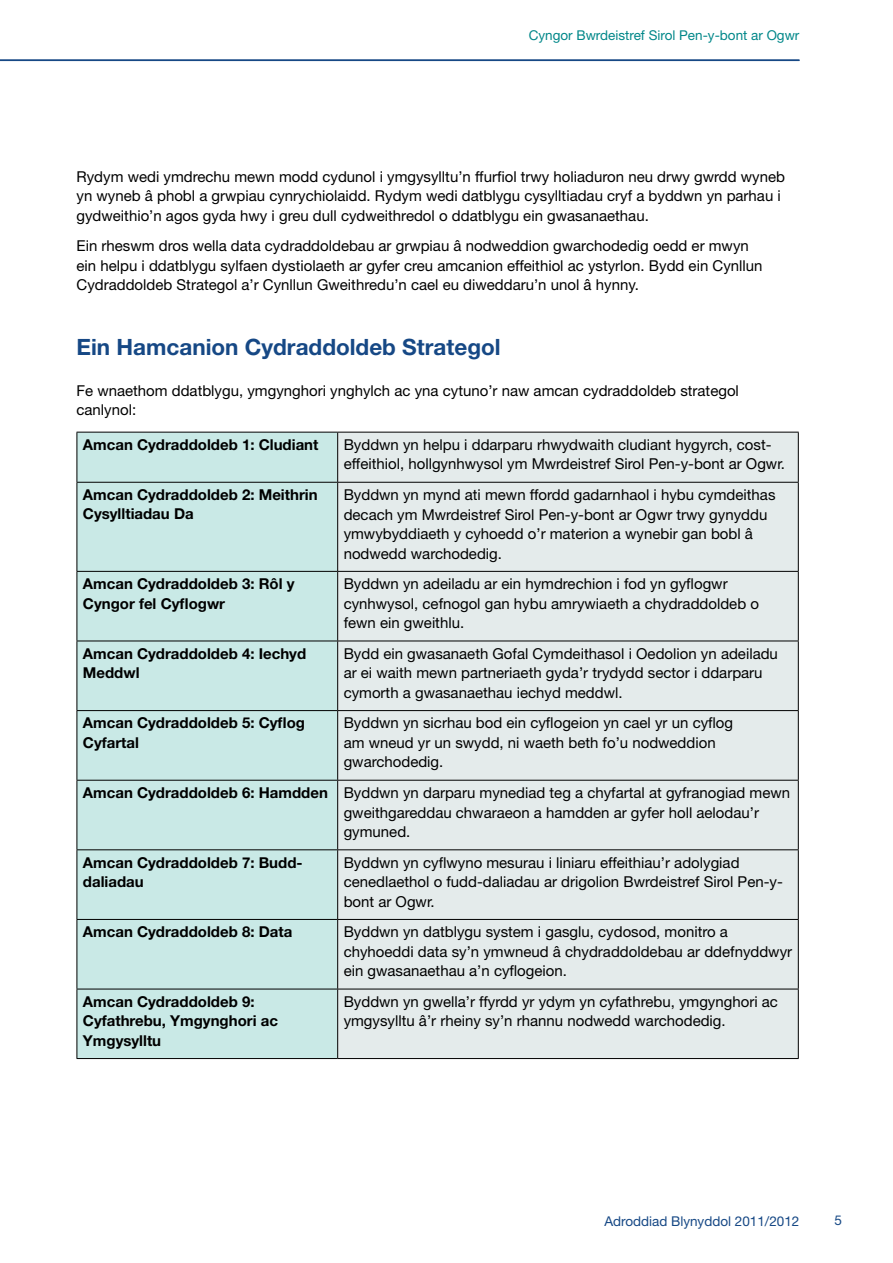
<style>
.page{position:relative;width:893px;height:1263px;background:#fff}
.page>*{position:absolute;margin:0;border:0;box-sizing:border-box;transform-origin:0 0}
.t1{font:700 22.5px "Helvetica Neue";color:#164885}
.t2{font:15px/19.5px "Helvetica Neue";color:#000}
.t3{font:700 15px/19.5px "Helvetica Neue";color:#000}
.t4{font:13.5px "Helvetica Neue";color:#018789}
.t5{font:13.5px "Helvetica Neue";color:#164885}
.s1{font-weight:700}
</style>
<div class="page">
<hr style="left:0;top:60px;width:799px;height:1px;background:#164885">
<div style="left:78px;top:433px;width:259px;height:625px;background:#c9e9e6"></div>
<div style="left:338px;top:433px;width:460px;height:625px;background:#e4ebeb"></div>
<hr style="left:77px;top:432px;width:261px;height:1px;background:#000">
<hr style="left:77px;top:432px;width:1px;height:50px;background:#000">
<hr style="left:338px;top:432px;width:461px;height:1px;background:#000">
<hr style="left:337px;top:432px;width:1px;height:50px;background:#000">
<hr style="left:798px;top:432px;width:1px;height:50px;background:#000">
<hr style="left:77px;top:482px;width:261px;height:1px;background:#000">
<hr style="left:77px;top:483px;width:1px;height:88px;background:#000">
<hr style="left:338px;top:482px;width:461px;height:1px;background:#000">
<hr style="left:337px;top:483px;width:1px;height:88px;background:#000">
<hr style="left:798px;top:483px;width:1px;height:88px;background:#000">
<hr style="left:77px;top:571px;width:261px;height:1px;background:#000">
<hr style="left:77px;top:572px;width:1px;height:69px;background:#000">
<hr style="left:338px;top:571px;width:461px;height:1px;background:#000">
<hr style="left:337px;top:572px;width:1px;height:69px;background:#000">
<hr style="left:798px;top:572px;width:1px;height:69px;background:#000">
<hr style="left:77px;top:641px;width:261px;height:1px;background:#000">
<hr style="left:77px;top:641px;width:1px;height:69px;background:#000">
<hr style="left:338px;top:641px;width:461px;height:1px;background:#000">
<hr style="left:337px;top:641px;width:1px;height:69px;background:#000">
<hr style="left:798px;top:641px;width:1px;height:69px;background:#000">
<hr style="left:77px;top:710px;width:261px;height:1px;background:#000">
<hr style="left:77px;top:711px;width:1px;height:69px;background:#000">
<hr style="left:338px;top:710px;width:461px;height:1px;background:#000">
<hr style="left:337px;top:711px;width:1px;height:69px;background:#000">
<hr style="left:798px;top:711px;width:1px;height:69px;background:#000">
<hr style="left:77px;top:780px;width:261px;height:1px;background:#000">
<hr style="left:77px;top:780px;width:1px;height:69px;background:#000">
<hr style="left:338px;top:780px;width:461px;height:1px;background:#000">
<hr style="left:337px;top:780px;width:1px;height:69px;background:#000">
<hr style="left:798px;top:780px;width:1px;height:69px;background:#000">
<hr style="left:77px;top:849px;width:261px;height:1px;background:#000">
<hr style="left:77px;top:850px;width:1px;height:69px;background:#000">
<hr style="left:338px;top:849px;width:461px;height:1px;background:#000">
<hr style="left:337px;top:850px;width:1px;height:69px;background:#000">
<hr style="left:798px;top:850px;width:1px;height:69px;background:#000">
<hr style="left:77px;top:919px;width:261px;height:1px;background:#000">
<hr style="left:77px;top:920px;width:1px;height:69px;background:#000">
<hr style="left:338px;top:919px;width:461px;height:1px;background:#000">
<hr style="left:337px;top:920px;width:1px;height:69px;background:#000">
<hr style="left:798px;top:920px;width:1px;height:69px;background:#000">
<hr style="left:77px;top:989px;width:261px;height:1px;background:#000">
<hr style="left:77px;top:989px;width:1px;height:69px;background:#000">
<hr style="left:338px;top:989px;width:461px;height:1px;background:#000">
<hr style="left:337px;top:989px;width:1px;height:69px;background:#000">
<hr style="left:798px;top:989px;width:1px;height:69px;background:#000">
<hr style="left:77px;top:1058px;width:261px;height:1px;background:#000">
<hr style="left:338px;top:1058px;width:461px;height:1px;background:#000">
<p class="t4" style="left:529px;top:28px;width:272px">Cyngor Bwrdeistref Sirol Pen-y-bont ar Ogwr</p>
<p class="t2" style="left:77px;top:167px;width:710px">Rydym wedi ymdrechu mewn modd cydunol i ymgysylltu’n ffurfiol trwy holiaduron neu drwy gwrdd wyneb yn wyneb â phobl a grwpiau cynrychiolaidd. Rydym wedi datblygu cysylltiadau cryf a byddwn yn parhau i gydweithio’n agos gyda hwy i greu dull cydweithredol o ddatblygu ein gwasanaethau.</p>
<p class="t2" style="left:77px;top:236px;width:687px">Ein rheswm dros wella data cydraddoldebau ar grwpiau â nodweddion gwarchodedig oedd er mwyn ein helpu i ddatblygu sylfaen dystiolaeth ar gyfer creu amcanion effeithiol ac ystyrlon. Bydd ein Cynllun<br>Cydraddoldeb Strategol a’r Cynllun Gweithredu’n cael eu diweddaru’n unol â hynny.</p>
<h1 class="t1" style="left:77px;top:333px;width:426px">Ein Hamcanion Cydraddoldeb Strategol</h1>
<p class="t2" style="left:77px;top:380px;width:664px">Fe wnaethom ddatblygu, ymgynghori ynghylch ac yna cytuno’r naw amcan cydraddoldeb strategol canlynol:</p>
<p class="t3" style="left:83px;top:434px;width:237px">Amcan Cydraddoldeb 1: Cludiant</p>
<p class="t2" style="left:344px;top:435px;width:443px">Byddwn yn helpu i ddarparu rhwydwaith cludiant hygyrch, cost&shy;effeithiol, hollgynhwysol ym Mwrdeistref Sirol Pen-y-bont ar Ogwr.</p>
<p class="t3" style="left:83px;top:484px;width:236px">Amcan Cydraddoldeb 2: Meithrin<br>Cysylltiadau Da</p>
<p class="t2" style="left:344px;top:485px;width:433px">Byddwn yn mynd ati mewn ffordd gadarnhaol i hybu cymdeithas decach ym Mwrdeistref Sirol Pen-y-bont ar Ogwr trwy gynyddu ymwybyddiaeth y cyhoedd o’r materion a wynebir gan bobl â nodwedd warchodedig.</p>
<p class="t3" style="left:83px;top:574px;width:213px">Amcan Cydraddoldeb 3: Rôl y<br>Cyngor fel Cyflogwr</p>
<p class="t2" style="left:344px;top:574px;width:417px">Byddwn yn adeiladu ar ein hymdrechion i fod yn gyflogwr cynhwysol, cefnogol gan hybu amrywiaeth a chydraddoldeb o fewn ein gweithlu.</p>
<p class="t3" style="left:83px;top:643px;width:225px">Amcan Cydraddoldeb 4: Iechyd<br>Meddwl</p>
<p class="t2" style="left:344px;top:643px;width:436px">Bydd ein gwasanaeth Gofal Cymdeithasol i Oedolion yn adeiladu ar ei waith mewn partneriaeth gyda’r trydydd sector i ddarparu cymorth a gwasanaethau iechyd meddwl.</p>
<p class="t3" style="left:83px;top:713px;width:224px">Amcan Cydraddoldeb 5: Cyflog<br>Cyfartal</p>
<p class="t2" style="left:344px;top:713px;width:391px">Byddwn yn sicrhau bod ein cyflogeion yn cael yr un cyflog am wneud yr un swydd, ni waeth beth fo’u nodweddion gwarchodedig.</p>
<p class="t2" style="left:344px;top:783px;width:448px;text-indent:-261px"><span class="s1">Amcan Cydraddoldeb 6: Hamdden</span> Byddwn yn darparu mynediad teg a chyfartal at gyfranogiad mewn gweithgareddau chwaraeon a hamdden ar gyfer holl aelodau’r gymuned.</p>
<p class="t3" style="left:83px;top:852px;width:221px">Amcan Cydraddoldeb 7: Budd&shy;daliadau</p>
<p class="t2" style="left:344px;top:852px;width:441px">Byddwn yn cyflwyno mesurau i liniaru effeithiau’r adolygiad cenedlaethol o fudd-daliadau ar drigolion Bwrdeistref Sirol Pen-y&shy;bont ar Ogwr.</p>
<p class="t3" style="left:83px;top:922px;width:211px">Amcan Cydraddoldeb 8: Data</p>
<p class="t2" style="left:344px;top:922px;width:450px">Byddwn yn datblygu system i gasglu, cydosod, monitro a chyhoeddi data sy’n ymwneud â chydraddoldebau ar ddefnyddwyr ein gwasanaethau a’n cyflogeion.</p>
<p class="t3" style="left:83px;top:991px;width:197px">Amcan Cydraddoldeb 9:<br>Cyfathrebu, Ymgynghori ac<br>Ymgysylltu</p>
<p class="t2" style="left:344px;top:991px;width:436px">Byddwn yn gwella’r ffyrdd yr ydym yn cyfathrebu, ymgynghori ac ymgysylltu â’r rheiny sy’n rhannu nodwedd warchodedig.</p>
<p class="t5" style="left:604px;top:1213px;width:197px">Adroddiad Blynyddol 2011/2012</p>
<p class="t5" style="left:834px;top:1212px;width:9px">5</p>
</div>
